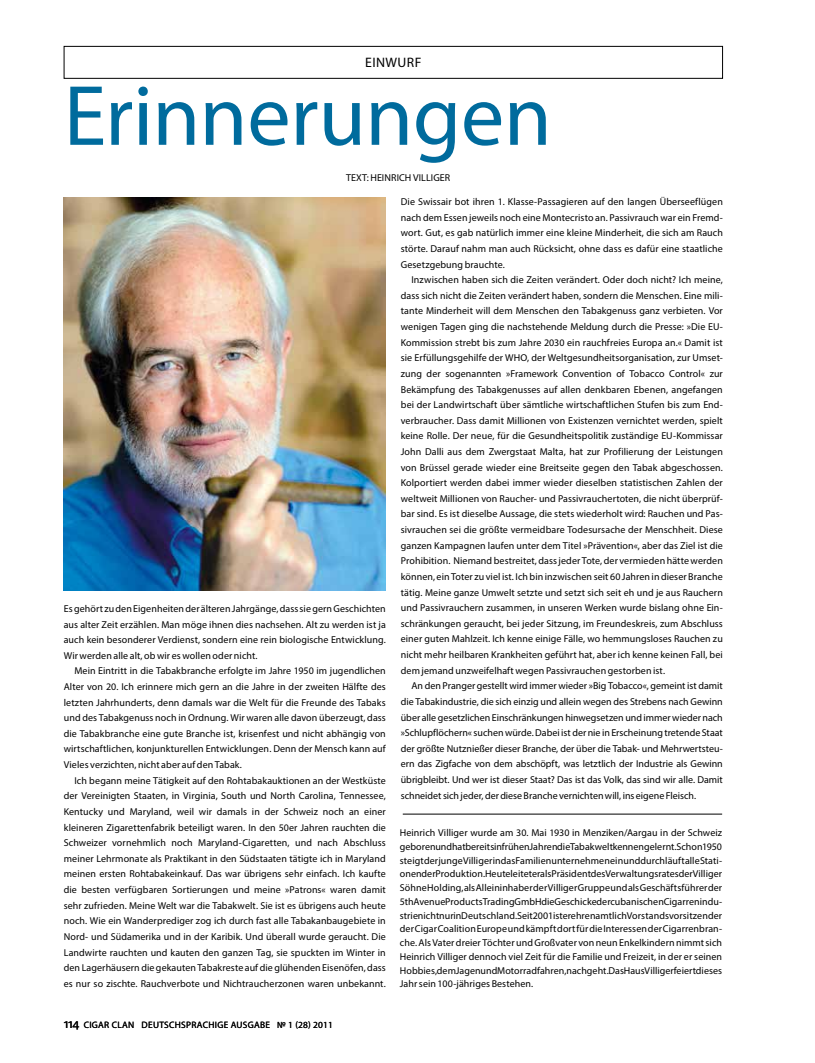
<style>
.page{position:relative;width:815px;height:1063px;background:#fff}
.page>*{position:absolute;margin:0;border:0;box-sizing:border-box;transform-origin:0 0}
.t1{font:86.25px "Myriad Pro";letter-spacing:-.005em;color:#006b9d}
.t2{font:13.75px "Myriad Pro";letter-spacing:.03em;color:#000}
.t3{font:10px/15.6px "Myriad Pro";letter-spacing:.005em;color:#000;text-align:justify}
.t4{font:9.38px "Myriad Pro";letter-spacing:.03em;color:#000}
.s1{font-size:13.75px}
</style>
<div class="page">
<img style="left:64px;top:198px;width:322px;height:392px">
<svg style="left:63px;top:46px;width:660px;height:33px"></svg>
<hr style="left:403px;top:814px;width:319px;height:1px;background:#000">
<h2 class="t2" style="left:365px;top:54px;width:58px">EINWURF</h2>
<h1 class="t1" style="left:64px;top:63px;width:490px">Erinnerungen</h1>
<p class="t3" style="left:346px;top:170px;width:106px">TEXT: HEINRICH VILLIGER</p>
<p class="t3" style="left:64px;top:601px;width:324px">Es gehört zu den Eigenheiten der älteren Jahrgänge, dass sie gern Geschichten aus alter Zeit erzählen. Man möge ihnen dies nachsehen. Alt zu werden ist ja auch kein besonderer Verdienst, sondern eine rein biologische Entwicklung.<br>Wir werden alle alt, ob wir es wollen oder nicht.</p>
<p class="t3" style="left:64px;top:663px;width:324px;text-indent:11px">Mein Eintritt in die Tabakbranche erfolgte im Jahre 1950 im jugendlichen Alter von 20. Ich erinnere mich gern an die Jahre in der zweiten Hälfte des letzten Jahrhunderts, denn damals war die Welt für die Freunde des Tabaks und des Tabakgenuss noch in Ordnung. Wir waren alle davon überzeugt, dass die Tabakbranche eine gute Branche ist, krisenfest und nicht abhängig von wirtschaftlichen, konjunkturellen Entwicklungen. Denn der Mensch kann auf Vieles verzichten, nicht aber auf den Tabak.</p>
<p class="t3" style="left:64px;top:772px;width:324px;text-indent:11px">Ich begann meine Tätigkeit auf den Rohtabakauktionen an der Westküste der Vereinigten Staaten, in Virginia, South und North Carolina, Tennessee, Kentucky und Maryland, weil wir damals in der Schweiz noch an einer kleineren Zigarettenfabrik beteiligt waren. In den 50er Jahren rauchten die Schweizer vornehmlich noch Maryland-Cigaretten, und nach Abschluss meiner Lehrmonate als Praktikant in den Südstaaten tätigte ich in Maryland meinen ersten Rohtabakeinkauf. Das war übrigens sehr einfach. Ich kaufte die besten verfügbaren Sortierungen und meine »Patrons« waren damit sehr zufrieden. Meine Welt war die Tabakwelt. Sie ist es übrigens auch heute noch. Wie ein Wanderprediger zog ich durch fast alle Tabakanbaugebiete in Nord- und Südamerika und in der Karibik. Und überall wurde geraucht. Die Landwirte rauchten und kauten den ganzen Tag, sie spuckten im Winter in den Lagerhäusern die gekauten Tabakreste auf die glühenden Eisenöfen, dass es nur so zischte. Rauchverbote und Nichtraucherzonen waren unbekannt.</p>
<p class="t4" style="left:64px;top:1019px;width:271px"><span class="s1">114</span> CIGAR CLAN DEUTSCHSPRACHIGE AUSGABE № 1 (28) 2011</p>
<p class="t3" style="left:401px;top:194px;width:324px">Die Swissair bot ihren 1. Klasse-Passagieren auf den langen Überseeflügen nach dem Essen jeweils noch eine Montecristo an. Passivrauch war ein Fremd&shy;wort. Gut, es gab natürlich immer eine kleine Minderheit, die sich am Rauch störte. Darauf nahm man auch Rücksicht, ohne dass es dafür eine staatliche Gesetzgebung brauchte.</p>
<p class="t3" style="left:401px;top:272px;width:324px;text-indent:11px">Inzwischen haben sich die Zeiten verändert. Oder doch nicht? Ich meine, dass sich nicht die Zeiten verändert haben, sondern die Menschen. Eine mili&shy;tante Minderheit will dem Menschen den Tabakgenuss ganz verbieten. Vor wenigen Tagen ging die nachstehende Meldung durch die Presse: »Die EU-Kommission strebt bis zum Jahre 2030 ein rauchfreies Europa an.« Damit ist sie Erfüllungsgehilfe der WHO, der Weltgesundheitsorganisation, zur Umset&shy;zung der sogenannten »Framework Convention of Tobacco Control« zur Bekämpfung des Tabakgenusses auf allen denkbaren Ebenen, angefangen bei der Landwirtschaft über sämtliche wirtschaftlichen Stufen bis zum End&shy;verbraucher. Dass damit Millionen von Existenzen vernichtet werden, spielt keine Rolle. Der neue, für die Gesundheitspolitik zuständige EU-Kommissar John Dalli aus dem Zwergstaat Malta, hat zur Profilierung der Leistungen von Brüssel gerade wieder eine Breitseite gegen den Tabak abgeschossen.<br>Kolportiert werden dabei immer wieder dieselben statistischen Zahlen der weltweit Millionen von Raucher- und Passivrauchertoten, die nicht überprüf&shy;bar sind. Es ist dieselbe Aussage, die stets wiederholt wird: Rauchen und Pas&shy;sivrauchen sei die größte vermeidbare Todesursache der Menschheit. Diese ganzen Kampagnen laufen unter dem Titel »Prävention«, aber das Ziel ist die Prohibition. Niemand bestreitet, dass jeder Tote, der vermieden hätte werden können, ein Toter zu viel ist. Ich bin inzwischen seit 60 Jahren in dieser Branche tätig. Meine ganze Umwelt setzte und setzt sich seit eh und je aus Rauchern und Passivrauchern zusammen, in unseren Werken wurde bislang ohne Ein&shy;schränkungen geraucht, bei jeder Sitzung, im Freundeskreis, zum Abschluss einer guten Mahlzeit. Ich kenne einige Fälle, wo hemmungsloses Rauchen zu nicht mehr heilbaren Krankheiten geführt hat, aber ich kenne keinen Fall, bei dem jemand unzweifelhaft wegen Passivrauchen gestorben ist.</p>
<p class="t3" style="left:401px;top:678px;width:324px;text-indent:11px">An den Pranger gestellt wird immer wieder »Big Tobacco«, gemeint ist damit die Tabakindustrie, die sich einzig und allein wegen des Strebens nach Gewinn über alle gesetzlichen Einschränkungen hinwegsetzen und immer wieder nach »Schlupflöchern« suchen würde. Dabei ist der nie in Erscheinung tretende Staat der größte Nutznießer dieser Branche, der über die Tabak- und Mehrwertsteu&shy;ern das Zigfache von dem abschöpft, was letztlich der Industrie als Gewinn übrigbleibt. Und wer ist dieser Staat? Das ist das Volk, das sind wir alle. Damit schneidet sich jeder, der diese Branche vernichten will, ins eigene Fleisch.</p>
<p class="t3" style="left:400px;top:826px;width:324px;line-height:13.8px">Heinrich Villiger wurde am 30. Mai 1930 in Menziken/Aargau in der Schweiz geboren und hat bereits in frühen Jahren die Tabakwelt kennengelernt. Schon 1950 steigt der junge Villiger in das Familienunternehmen ein und durchläuft alle Stati&shy;onen der Produktion. Heute leitet er als Präsident des Verwaltungsrates der Villiger Söhne Holding, als Alleininhaber der Villiger Gruppe und als Geschäftsführer der 5th Avenue Products Trading GmbH die Geschicke der cubanischen Cigarrenindu&shy;strie nicht nur in Deutschland. Seit 2001 ist er ehrenamtlich Vorstandsvorsitzender der Cigar Coalition Europe und kämpft dort für die Interessen der Cigarrenbran&shy;che. Als Vater dreier Töchter und Großvater von neun Enkelkindern nimmt sich Heinrich Villiger dennoch viel Zeit für die Familie und Freizeit, in der er seinen Hobbies, dem Jagen und Motorradfahren, nachgeht. Das Haus Villiger feiert dieses Jahr sein 100-jähriges Bestehen.</p>
</div>
